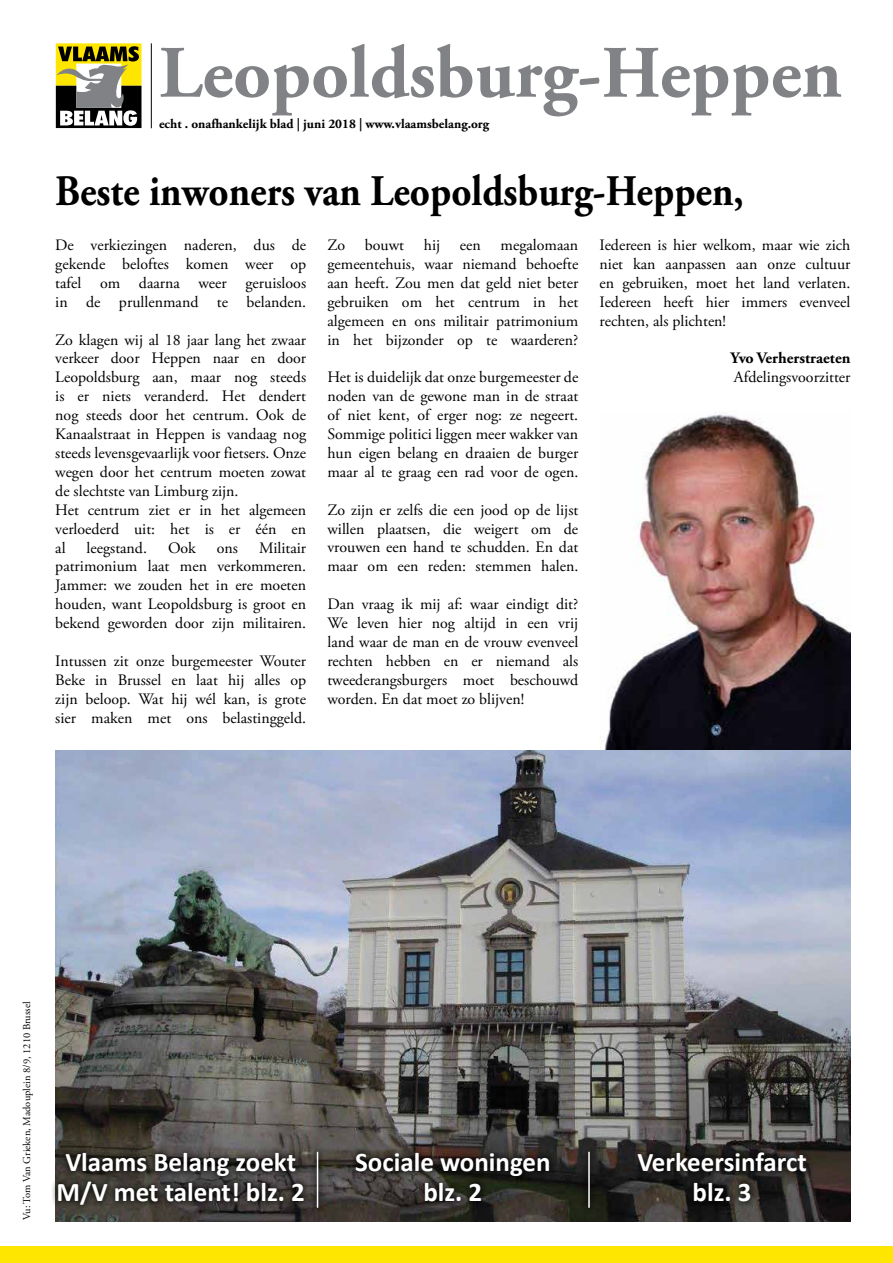
<style>
.page{position:relative;width:893px;height:1263px;background:#fff}
.page>*{position:absolute;margin:0;border:0;box-sizing:border-box;transform-origin:0 0}
.t1{font:700 73.65px "Adobe Garamond Pro";color:#808285}
.t2{font:700 43.5px "Adobe Garamond Pro";color:#000;scale:.9 1}
.t3{font:700 27px/30px "Calibri";color:#fff;text-align:center}
.t4{font:15.9px/18.9px "Adobe Garamond Pro";color:#000;text-align:justify}
.t5{font:700 15.9px "Adobe Garamond Pro";color:#000}
.t6{font:700 13.2px "Adobe Garamond Pro";color:#000}
.t7{font:10.5px "Adobe Garamond Pro";color:#000}
</style>
<div class="page">
<img style="left:600px;top:412px;width:250px;height:338px">
<img style="left:55px;top:750px;width:795px;height:472px">
<svg style="left:52px;top:1145px;width:257px;height:67px;background:#35322f"></svg>
<svg style="left:349px;top:1145px;width:207px;height:63px;background:#2d2a25"></svg>
<svg style="left:631px;top:1144px;width:182px;height:64px;background:#242220"></svg>
<div style="left:0;top:1247px;width:893px;height:16px;background:#ffe600"></div>
<svg style="left:56px;top:43px;width:85px;height:85px"></svg>
<hr style="left:151px;top:43px;width:1px;height:85px;background:#000">
<svg style="left:581px;top:1144px;width:16px;height:71px"></svg>
<hr style="left:588px;top:1152px;width:2px;height:56px;background:#fff">
<svg style="left:309px;top:1144px;width:17px;height:71px"></svg>
<hr style="left:317px;top:1152px;width:1px;height:56px;background:#fff">
<h1 class="t1" style="left:159px;top:30px;width:684px">Leopoldsburg-Heppen</h1>
<p class="t6" style="left:159px;top:116px;width:332px">echt . onafhankelijk blad | juni 2018 | www.vlaamsbelang.org</p>
<h2 class="t2" style="left:55px;top:166px;width:766px">Beste inwoners van Leopoldsburg-Heppen,</h2>
<p class="t4" style="left:55px;top:236px;width:252px">De verkiezingen naderen, dus de gekende beloftes komen weer op tafel om daarna weer geruisloos in de prullenmand te belanden.</p>
<p class="t4" style="left:55px;top:331px;width:252px;text-align:left">Zo klagen wij al 18 jaar lang het zwaar verkeer door Heppen naar en door<br>Leopoldsburg aan, maar nog steeds is er niets veranderd. Het dendert nog steeds door het centrum. Ook de<br>Kanaalstraat in Heppen is vandaag nog steeds levensgevaarlijk voor fietsers. Onze wegen door het centrum moeten zowat de slechtste van Limburg zijn.<br>Het centrum ziet er in het algemeen verloederd uit: het is er één en al</p>
<p class="t4" style="left:327px;top:236px;width:252px">Zo bouwt hij een megalomaan gemeentehuis, waar niemand behoefte aan heeft. Zou men dat geld niet beter gebruiken om het centrum in het algemeen en ons militair patrimonium in het bijzonder op te waarderen?</p>
<p class="t4" style="left:327px;top:368px;width:252px">Het is duidelijk dat onze burgemeester de noden van de gewone man in de straat of niet kent, of erger nog: ze negeert.<br>Sommige politici liggen meer wakker van hun eigen belang en draaien de burger maar al te graag een rad voor de ogen.</p>
<p class="t4" style="left:327px;top:501px;width:252px">Zo zijn er zelfs die een jood op de lijst willen plaatsen, die weigert om de vrouwen een hand te schudden. En dat maar om een reden: stemmen halen.</p>
<p class="t4" style="left:327px;top:595px;width:252px">Dan vraag ik mij af: waar eindigt dit?<br>We leven hier nog altijd in een vrij land waar de man en de vrouw evenveel rechten hebben en er niemand als tweederangsburgers moet beschouwd worden. En dat moet zo blijven!</p>
<p class="t4" style="left:600px;top:236px;width:252px">Iedereen is hier welkom, maar wie zich niet kan aanpassen aan onze cultuur en gebruiken, moet het land verlaten.<br>Iedereen heeft hier immers evenveel rechten, als plichten!</p>
<p class="t5" style="left:730px;top:349px;width:122px">Yvo Verherstraeten</p>
<p class="t4" style="left:734px;top:368px;width:118px">Afdelingsvoorzitter</p>
<p class="t4" style="left:55px;top:539px;width:252px;text-indent:204px">Militair patrimonium laat men verkommeren.<br>Jammer: we zouden het in ere moeten houden, want Leopoldsburg is groot en bekend geworden door zijn militairen.</p>
<p class="t4" style="left:55px;top:652px;width:252px">Intussen zit onze burgemeester Wouter Beke in Brussel en laat hij alles op zijn beloop. Wat hij wél kan, is grote sier maken met ons belastinggeld.</p>
<p class="t4" style="left:87px;top:539px;width:62px">leegstand.</p>
<p class="t4" style="left:168px;top:539px;width:29px">Ook</p>
<p class="t4" style="left:217px;top:539px;width:23px">ons</p>
<p class="t7" style="left:21px;top:1220px;width:220px;rotate:-90deg">Vu: Tom Van Grieken, Madouplein 8/9, 1210 Brussel</p>
<h3 class="t3" style="left:57px;top:1146px;width:250px">Vlaams Belang zoekt<br>M/V met talent! blz. 2</h3>
<h3 class="t3" style="left:355px;top:1146px;width:197px">Sociale woningen blz. 2</h3>
<h3 class="t3" style="left:637px;top:1146px;width:171px">Verkeersinfarct blz. 3</h3>
</div>
